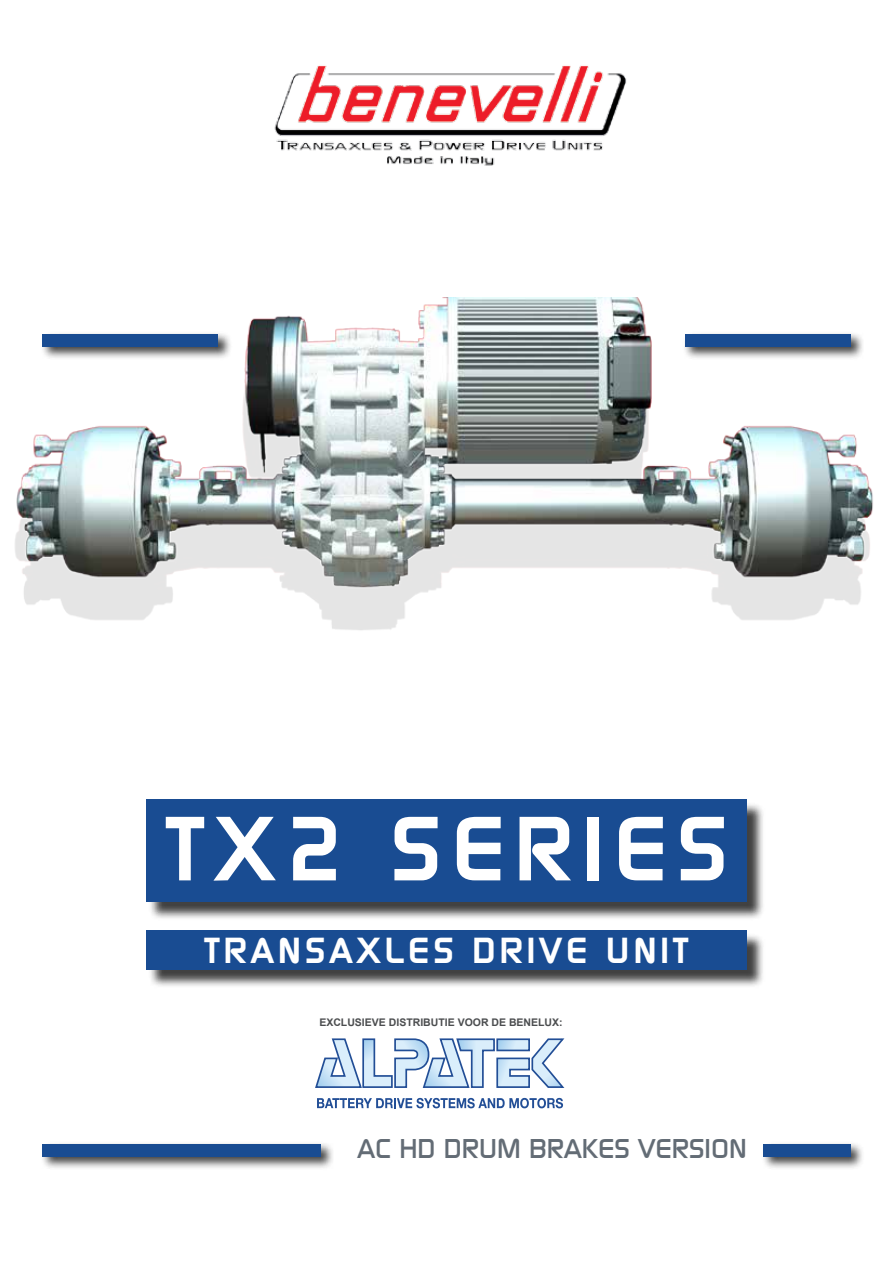
<style>
.page{position:relative;width:893px;height:1263px;background:#fff}
.page>*{position:absolute;margin:0;border:0;box-sizing:border-box;transform-origin:0 0}
.t1{font:700 90px "Modaerne";letter-spacing:.1em;color:#fff;scale:1.06 1}
.t2{font:700 36px "Modaerne";letter-spacing:.1em;color:#fff;scale:1.06 1}
.t3{font:27px "Modaerne";color:#636c75;scale:1.07 1}
.t4{font:700 10.5px "Arial";color:#4b4d4f}
</style>
<div class="page">
<img style="left:15px;top:298px;width:858px;height:332px">
<img style="left:274px;top:65px;width:353px;height:101px">
<div style="left:40px;top:1141px;width:295px;height:30px;background:#000;opacity:.75"></div>
<div style="left:43px;top:1144px;width:278px;height:12px;background:#194c92"></div>
<div style="left:148px;top:933px;width:618px;height:55px;background:#000;opacity:.75"></div>
<div style="left:146px;top:931px;width:601px;height:39px;background:#194c92"></div>
<div style="left:40px;top:332px;width:193px;height:29px;background:#000;opacity:.75"></div>
<div style="left:43px;top:334px;width:175px;height:13px;background:#194c92"></div>
<div style="left:682px;top:332px;width:182px;height:29px;background:#000;opacity:.75"></div>
<div style="left:685px;top:334px;width:165px;height:13px;background:#194c92"></div>
<div style="left:761px;top:1141px;width:104px;height:30px;background:#000;opacity:.75"></div>
<div style="left:763px;top:1144px;width:87px;height:12px;background:#194c92"></div>
<div style="left:148px;top:802px;width:618px;height:118px;background:#000;opacity:.75"></div>
<div style="left:146px;top:799px;width:601px;height:102px;background:#194c92"></div>
<svg style="left:315px;top:1038px;width:250px;height:50px"></svg>
<svg style="left:317px;top:1098px;width:246px;height:10px"></svg>
<h1 class="t1" style="left:165px;top:799px;width:532px">TX2 SERIES</h1>
<h2 class="t2" style="left:204px;top:931px;width:459px">TRANSAXLES DRIVE UNIT</h2>
<p class="t4" style="left:319px;top:1015px;width:245px">EXCLUSIEVE DISTRIBUTIE VOOR DE BENELUX:</p>
<h3 class="t3" style="left:358px;top:1134px;width:365px">AC HD DRUM BRAKES VERSION</h3>
</div>
